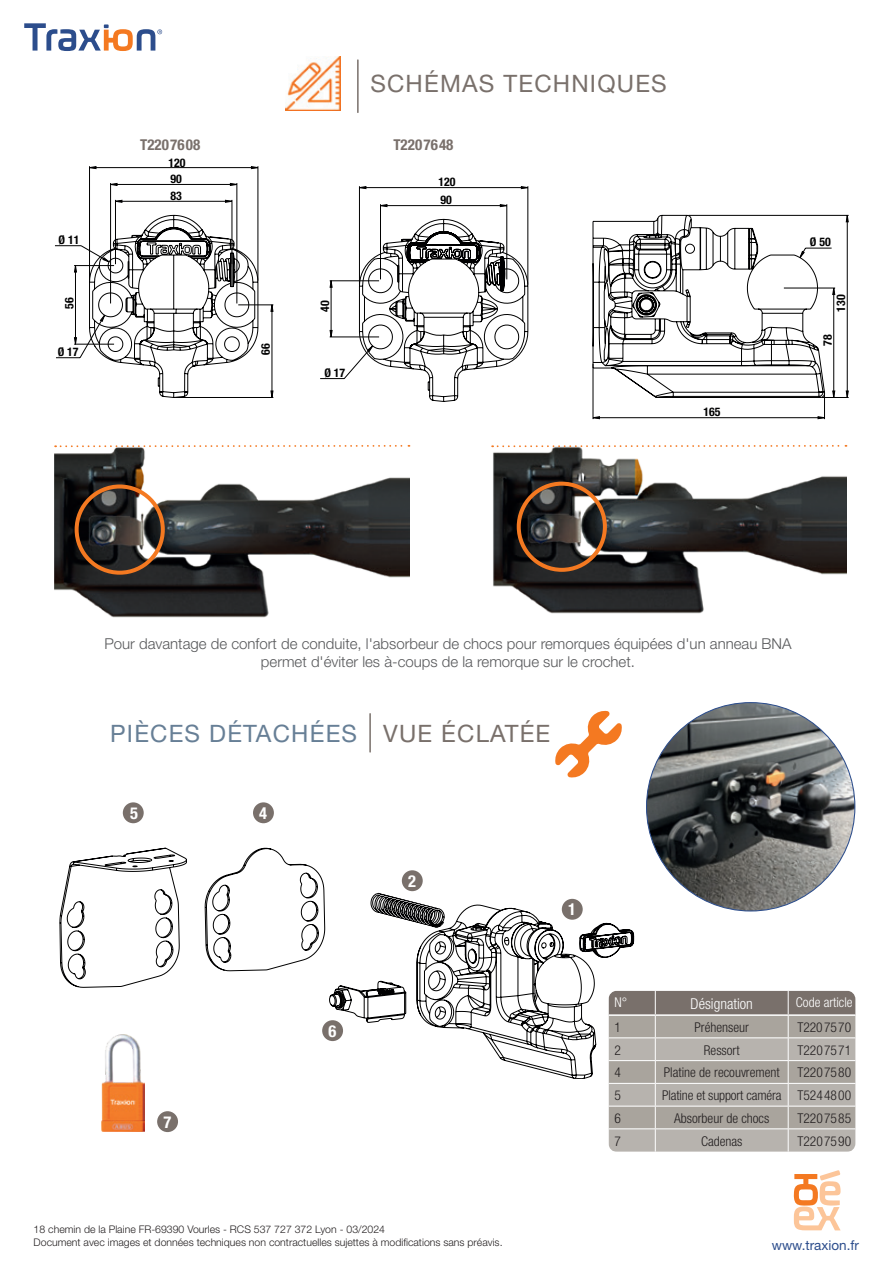
<style>
.page{position:relative;width:893px;height:1263px;background:#fff}
.page>*{position:absolute;margin:0;border:0;box-sizing:border-box;transform-origin:0 0}
.t1{font:24px "Helvetica Neue";letter-spacing:.05em;color:#677f96}
.t2{font:24px "Helvetica Neue";letter-spacing:.05em;color:#79706b}
.t3{font:700 condensed 16.5px "Helvetica Neue";color:#fff}
.t4{font:300 15px/18px "Helvetica Neue";color:#57585a;text-align:center}
.t5{font:700 condensed 15px "Helvetica Neue";color:#79706b}
.t6{font:300 condensed 15px "Helvetica Neue";color:#fff}
.t7{font:300 condensed 13.5px "Helvetica Neue";color:#231f20}
.t8{font:13.5px "Helvetica Neue";color:#2c4d8c}
.t9{font:300 condensed 13.5px "Helvetica Neue";color:#fff}
.t10{font:700 condensed 11.85px "Helvetica Neue";color:#000001}
.t11{font:300 10.5px/12.6px "Helvetica Neue";color:#231f20}
.s1{color:#79706b}
</style>
<div class="page">
<svg style="left:24px;top:23px;width:138px;height:28px"></svg>
<svg style="left:794px;top:1170px;width:47px;height:60px"></svg>
<hr style="left:357px;top:60px;width:2px;height:52px;background:#79706b">
<img style="left:286px;top:56px;width:54px;height:55px">
<svg style="left:59px;top:847px;width:575px;height:232px"></svg>
<div style="left:402px;top:870px;width:21px;height:21px;background:#79706b;border-radius:50%"></div>
<div style="left:562px;top:899px;width:21px;height:21px;background:#79706b;border-radius:50%"></div>
<svg style="left:608px;top:991px;width:247px;height:160px;background:#aba6a0"></svg>
<hr style="left:608px;top:1014px;width:47px;height:2px;background:#fff">
<hr style="left:655px;top:1014px;width:133px;height:2px;background:#fff">
<hr style="left:788px;top:1014px;width:67px;height:2px;background:#fff">
<hr style="left:608px;top:1128px;width:47px;height:1px;background:#fff">
<hr style="left:655px;top:1128px;width:133px;height:1px;background:#fff">
<hr style="left:788px;top:1128px;width:67px;height:1px;background:#fff">
<hr style="left:563px;top:215px;width:1px;height:182px;background:#000001">
<hr style="left:549px;top:288px;width:1px;height:109px;background:#000001">
<svg style="left:55px;top:166px;width:219px;height:232px"></svg>
<div style="left:322px;top:1020px;width:21px;height:21px;background:#79706b;border-radius:50%"></div>
<div style="left:253px;top:802px;width:21px;height:21px;background:#79706b;border-radius:50%"></div>
<div style="left:123px;top:802px;width:21px;height:21px;background:#79706b;border-radius:50%"></div>
<svg style="left:555px;top:710px;width:67px;height:68px"></svg>
<hr style="left:369px;top:714px;width:2px;height:38px;background:#79706b">
<img style="left:646px;top:703px;width:209px;height:208px;border-radius:104px">
<svg style="left:592px;top:214px;width:257px;height:205px"></svg>
<hr style="left:528px;top:186px;width:1px;height:99px;background:#000001">
<hr style="left:359px;top:186px;width:1px;height:99px;background:#000001">
<svg style="left:359px;top:186px;width:169px;height:3px"></svg>
<svg style="left:320px;top:204px;width:208px;height:198px"></svg>
<img style="left:54px;top:445px;width:355px;height:173px">
<div style="left:75px;top:484px;width:90px;height:91px;border:4px solid #f47921;border-radius:50%"></div>
<img style="left:491px;top:445px;width:355px;height:169px">
<div style="left:517px;top:482px;width:90px;height:90px;border:4px solid #f47921;border-radius:50%"></div>
<svg style="left:55px;top:445px;width:354px;height:2px"></svg>
<svg style="left:492px;top:445px;width:354px;height:2px"></svg>
<img style="left:101px;top:1034px;width:43px;height:98px">
<div style="left:157px;top:1111px;width:21px;height:21px;background:#79706b;border-radius:50%"></div>
<h1 class="t2" style="left:370px;top:69px;width:298px">SCHÉMAS TECHNIQUES</h1>
<h3 class="t5" style="left:140px;top:135px;width:62px">T2207608</h3>
<h3 class="t5" style="left:393px;top:135px;width:62px">T2207648</h3>
<p class="t10" style="left:168px;top:155px;width:19px">120</p>
<p class="t10" style="left:170px;top:172px;width:13px">90</p>
<p class="t10" style="left:455px;top:172px;width:13px">90</p>
<p class="t10" style="left:438px;top:174px;width:19px">120</p>
<p class="t10" style="left:170px;top:188px;width:13px">83</p>
<p class="t10" style="left:440px;top:192px;width:13px">90</p>
<p class="t10" style="left:59px;top:233px;width:22px">Ø 11</p>
<p class="t10" style="left:810px;top:235px;width:22px">Ø 50</p>
<p class="t10" style="left:62px;top:309px;width:13px;rotate:-90deg">56</p>
<p class="t10" style="left:318px;top:312px;width:13px;rotate:-90deg">40</p>
<p class="t10" style="left:834px;top:312px;width:19px;rotate:-90deg">130</p>
<p class="t10" style="left:58px;top:345px;width:22px">Ø 17</p>
<p class="t10" style="left:259px;top:355px;width:13px;rotate:-90deg">66</p>
<p class="t10" style="left:820px;top:346px;width:13px;rotate:-90deg">78</p>
<p class="t10" style="left:324px;top:365px;width:22px">Ø 17</p>
<p class="t10" style="left:703px;top:404px;width:19px">165</p>
<h3 class="t4" style="left:104px;top:634px;width:689px">Pour davantage de confort de conduite, l'absorbeur de chocs pour remorques équipées d'un anneau BNA permet d'éviter les à-coups de la remorque sur le crochet.</h3>
<h1 class="t1" style="left:110px;top:719px;width:442px">PIÈCES DÉTACHÉES <span class="s1">VUE ÉCLATÉE</span></h1>
<h2 class="t3" style="left:130px;top:803px;width:9px">5</h2>
<h2 class="t3" style="left:259px;top:803px;width:9px">4</h2>
<h2 class="t3" style="left:163px;top:1112px;width:9px">7</h2>
<h2 class="t3" style="left:328px;top:1021px;width:9px">6</h2>
<h2 class="t3" style="left:408px;top:871px;width:9px">2</h2>
<h2 class="t3" style="left:568px;top:899px;width:9px">1</h2>
<p class="t9" style="left:614px;top:995px;width:14px">N°</p>
<h3 class="t6" style="left:691px;top:995px;width:64px">Désignation</h3>
<p class="t9" style="left:796px;top:995px;width:58px">Code article</p>
<p class="t7" style="left:614px;top:1019px;width:8px">1</p>
<p class="t7" style="left:694px;top:1019px;width:56px">Préhenseur</p>
<p class="t7" style="left:797px;top:1019px;width:55px">T2207570</p>
<p class="t7" style="left:614px;top:1042px;width:8px">2</p>
<p class="t7" style="left:704px;top:1042px;width:37px">Ressort</p>
<p class="t7" style="left:797px;top:1042px;width:55px">T2207571</p>
<p class="t7" style="left:614px;top:1065px;width:8px">4</p>
<p class="t7" style="left:664px;top:1065px;width:117px">Platine de recouvrement</p>
<p class="t7" style="left:797px;top:1065px;width:55px">T2207580</p>
<p class="t7" style="left:614px;top:1087px;width:8px">5</p>
<p class="t7" style="left:662px;top:1087px;width:191px">Platine et support caméra T5244800</p>
<p class="t7" style="left:614px;top:1110px;width:8px">6</p>
<p class="t7" style="left:674px;top:1110px;width:97px">Absorbeur de chocs</p>
<p class="t7" style="left:797px;top:1110px;width:55px">T2207585</p>
<p class="t7" style="left:614px;top:1133px;width:8px">7</p>
<p class="t7" style="left:701px;top:1133px;width:43px">Cadenas</p>
<p class="t7" style="left:797px;top:1133px;width:55px">T2207590</p>
<p class="t11" style="left:34px;top:1223px;width:470px">18 chemin de la Plaine FR-69390 Vourles - RCS 537 727 372 Lyon - 03/2024<br>Document avec images et données techniques non contractuelles sujettes à modifications sans préavis.</p>
<p class="t8" style="left:772px;top:1237px;width:89px">www.traxion.fr</p>
</div>
